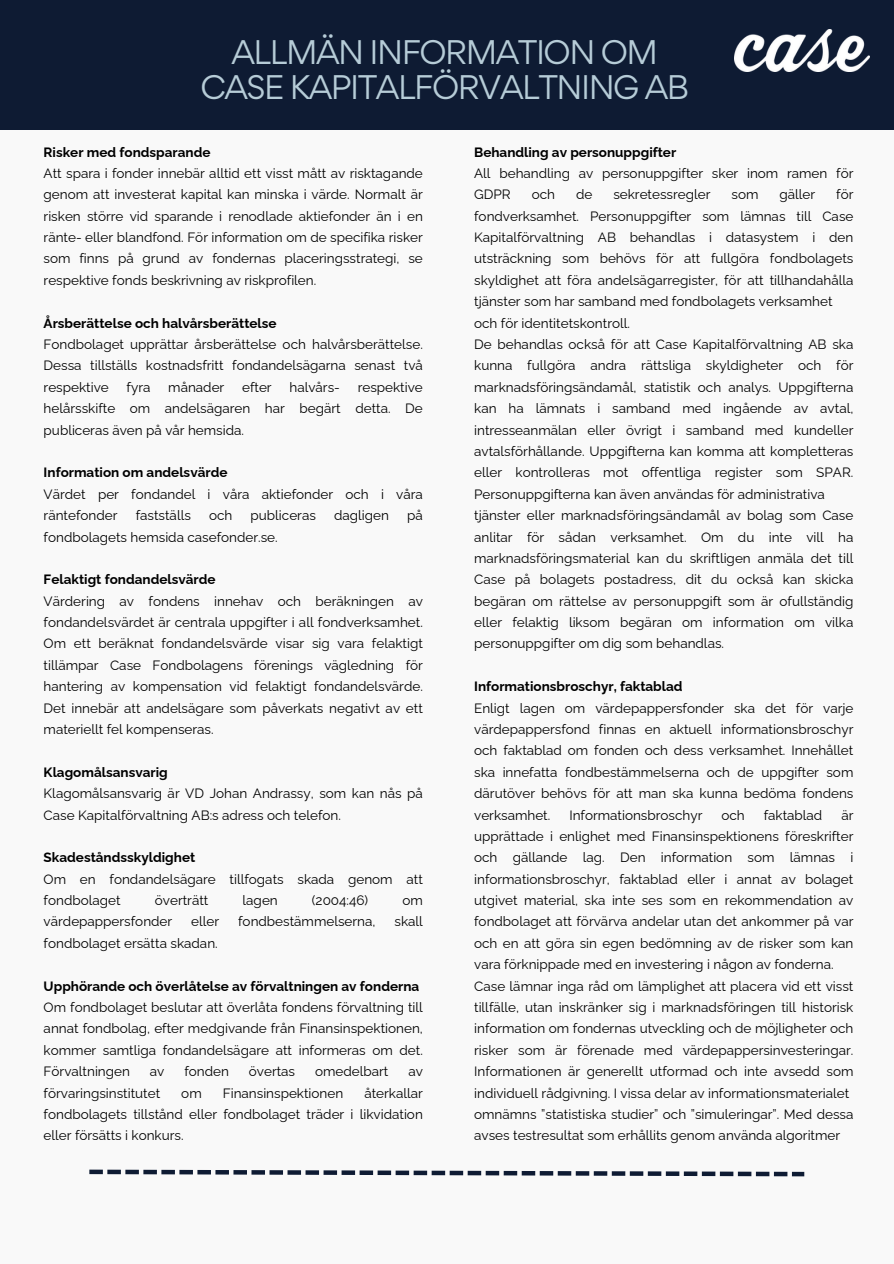
<style>
.page{position:relative;width:894px;height:1264px;background:#fff}
.page>*{position:absolute;margin:0;border:0;box-sizing:border-box;transform-origin:0 0}
.t1{font:30.45px/34.8px "Gordita";letter-spacing:-.05em;color:#b6ccd7;text-align:center}
.t2{font:13.5px/21.3px "Raleway";color:#000;text-align:justify}
.t3{font:700 13.5px "Raleway";color:#000}
</style>
<div class="page">
<div style="left:0;top:0;width:893px;height:1263px;background:#f9f9f9"></div>
<div style="left:0;top:0;width:893px;height:130px;background:#0e1b33"></div>
<img style="left:734px;top:30px;width:135px;height:41px">
<svg style="left:89px;top:1169px;width:715px;height:7px"></svg>
<h1 class="t1" style="left:200px;top:35px;width:490px">ALLMÄN INFORMATION OM<br>CASE KAPITALFÖRVALTNING AB</h1>
<p class="t3" style="left:44px;top:144px;width:168px">Risker med fondsparande</p>
<p class="t2" style="left:44px;top:162px;width:380px">Att spara i fonder innebär alltid ett visst mått av risktagande genom att investerat kapital kan minska i värde. Normalt är risken större vid sparande i renodlade aktiefonder än i en ränte- eller blandfond. För information om de specifika risker som finns på grund av fondernas placeringsstrategi, se respektive fonds beskrivning av riskprofilen.</p>
<p class="t3" style="left:44px;top:315px;width:234px">Årsberättelse och halvårsberättelse</p>
<p class="t2" style="left:44px;top:333px;width:380px">Fondbolaget upprättar årsberättelse och halvårsberättelse.<br>Dessa tillställs kostnadsfritt fondandelsägarna senast två respektive</p>
<p class="t2" style="left:127px;top:376px;width:25px">fyra</p>
<p class="t2" style="left:168px;top:376px;width:58px">månader</p>
<p class="t2" style="left:242px;top:376px;width:31px">efter</p>
<p class="t2" style="left:289px;top:376px;width:52px">halvårs-</p>
<p class="t2" style="left:44px;top:376px;width:380px;text-indent:314px">respektive helårsskifte om andelsägaren har begärt detta. De publiceras även på vår hemsida.</p>
<p class="t3" style="left:44px;top:464px;width:185px">Information om andelsvärde</p>
<p class="t2" style="left:44px;top:483px;width:380px">Värdet per fondandel i våra aktiefonder och i våra räntefonder</p>
<p class="t2" style="left:136px;top:504px;width:57px">fastställs</p>
<p class="t2" style="left:209px;top:504px;width:25px">och</p>
<p class="t2" style="left:250px;top:504px;width:67px">publiceras</p>
<p class="t2" style="left:334px;top:504px;width:56px">dagligen</p>
<p class="t2" style="left:407px;top:504px;width:17px">på</p>
<p class="t2" style="left:44px;top:526px;width:235px">fondbolagets hemsida casefonder.se.</p>
<p class="t3" style="left:44px;top:571px;width:173px">Felaktigt fondandelsvärde</p>
<p class="t2" style="left:44px;top:590px;width:380px">Värdering av fondens innehav och beräkningen av fondandelsvärdet är centrala uppgifter i all fondverksamhet.<br>Om ett beräknat fondandelsvärde visar sig vara felaktigt tillämpar Case Fondbolagens förenings vägledning för hantering av kompensation vid felaktigt fondandelsvärde.<br>Det innebär att andelsägare som påverkats negativt av ett materiellt fel kompenseras.</p>
<p class="t3" style="left:44px;top:764px;width:126px">Klagomålsansvarig</p>
<p class="t2" style="left:44px;top:782px;width:380px">Klagomålsansvarig är VD Johan Andrassy, som kan nås på<br>Case Kapitalförvaltning AB:s adress och telefon.</p>
<p class="t3" style="left:44px;top:849px;width:153px">Skadeståndsskyldighet</p>
<p class="t2" style="left:44px;top:868px;width:380px">Om en fondandelsägare tillfogats skada genom att fondbolaget</p>
<p class="t2" style="left:155px;top:889px;width:55px">överträtt</p>
<p class="t2" style="left:242px;top:889px;width:37px">lagen</p>
<p class="t2" style="left:312px;top:889px;width:58px">(2004:46)</p>
<p class="t2" style="left:402px;top:889px;width:22px">om</p>
<p class="t2" style="left:44px;top:911px;width:130px">värdepappersfonder</p>
<p class="t2" style="left:191px;top:911px;width:29px">eller</p>
<p class="t2" style="left:238px;top:911px;width:139px">fondbestämmelserna,</p>
<p class="t2" style="left:394px;top:911px;width:30px">skall</p>
<p class="t2" style="left:44px;top:932px;width:175px">fondbolaget ersätta skadan.</p>
<p class="t3" style="left:44px;top:977px;width:377px">Upphörande och överlåtelse av förvaltningen av fonderna</p>
<p class="t2" style="left:44px;top:996px;width:380px">Om fondbolaget beslutar att överlåta fondens förvaltning till annat fondbolag, efter medgivande från Finansinspektionen, kommer samtliga fondandelsägare att informeras om det.<br>Förvaltningen</p>
<p class="t2" style="left:150px;top:1060px;width:16px">av</p>
<p class="t2" style="left:184px;top:1060px;width:46px">fonden</p>
<p class="t2" style="left:249px;top:1060px;width:48px">övertas</p>
<p class="t2" style="left:315px;top:1060px;width:75px">omedelbart</p>
<p class="t2" style="left:408px;top:1060px;width:16px">av</p>
<p class="t2" style="left:44px;top:1082px;width:118px">förvaringsinstitutet</p>
<p class="t2" style="left:181px;top:1082px;width:22px">om</p>
<p class="t2" style="left:223px;top:1082px;width:122px">Finansinspektionen</p>
<p class="t2" style="left:44px;top:1082px;width:380px;text-indent:320px">återkallar fondbolagets tillstånd eller fondbolaget träder i likvidation eller försätts i konkurs.</p>
<p class="t3" style="left:474px;top:144px;width:203px">Behandling av personuppgifter</p>
<p class="t2" style="left:474px;top:162px;width:380px">All behandling av personuppgifter sker inom ramen för<br>GDPR</p>
<p class="t2" style="left:474px;top:184px;width:380px;text-align:left;text-indent:362px">för fondverksamhet. Personuppgifter som lämnas till Case Kapitalförvaltning AB behandlas i datasystem i den utsträckning som behövs för att fullgöra fondbolagets skyldighet att föra andelsägarregister, för att tillhandahålla tjänster som har samband med fondbolagets verksamhet och för identitetskontroll.<br>De behandlas också för att Case Kapitalförvaltning AB ska kunna fullgöra andra rättsliga skyldigheter och för marknadsföringsändamål, statistik och analys. Uppgifterna kan ha lämnats i samband med ingående av avtal, intresseanmälan eller övrigt i samband med kundeller avtalsförhållande. Uppgifterna kan komma att kompletteras eller kontrolleras mot offentliga register som SPAR.<br>Personuppgifterna kan även användas för administrativa tjänster eller marknadsföringsändamål av bolag som Case anlitar för sådan verksamhet. Om du inte vill ha marknadsföringsmaterial kan du skriftligen anmäla det till Case på bolagets postadress, dit du också kan skicka begäran om rättelse av personuppgift som är ofullständig eller felaktig liksom begäran om information om vilka personuppgifter om dig som behandlas.</p>
<p class="t3" style="left:474px;top:678px;width:210px">Informationsbroschyr, faktablad</p>
<p class="t2" style="left:474px;top:697px;width:380px">Enligt lagen om värdepappersfonder ska det för varje värdepappersfond finnas en aktuell informationsbroschyr och faktablad om fonden och dess verksamhet. Innehållet ska innefatta fondbestämmelserna och de uppgifter som därutöver behövs för att man ska kunna bedöma fondens verksamhet.</p>
<p class="t2" style="left:531px;top:184px;width:25px">och</p>
<p class="t2" style="left:576px;top:184px;width:18px">de</p>
<p class="t2" style="left:613px;top:184px;width:99px">sekretessregler</p>
<p class="t2" style="left:731px;top:184px;width:28px">som</p>
<p class="t2" style="left:779px;top:184px;width:37px">gäller</p>
<p class="t2" style="left:569px;top:804px;width:135px">Informationsbroschyr</p>
<p class="t2" style="left:721px;top:804px;width:25px">och</p>
<p class="t2" style="left:763px;top:804px;width:60px">faktablad</p>
<p class="t2" style="left:474px;top:804px;width:380px;text-align:left;text-indent:367px">är upprättade i enlighet med Finansinspektionens föreskrifter och gällande lag. Den information som lämnas i informationsbroschyr, faktablad eller i annat av bolaget utgivet material, ska inte ses som en rekommendation av fondbolaget att förvärva andelar utan det ankommer på var och en att göra sin egen bedömning av de risker som kan vara förknippade med en investering i någon av fonderna.<br>Case lämnar inga råd om lämplighet att placera vid ett visst tillfälle, utan inskränker sig i marknadsföringen till historisk information om fondernas utveckling och de möjligheter och risker som är förenade med värdepappersinvesteringar.<br>Informationen är generellt utformad och inte avsedd som individuell rådgivning. I vissa delar av informationsmaterialet omnämns ”statistiska studier” och ”simuleringar”. Med dessa avses testresultat som erhållits genom använda algoritmer</p>
</div>
